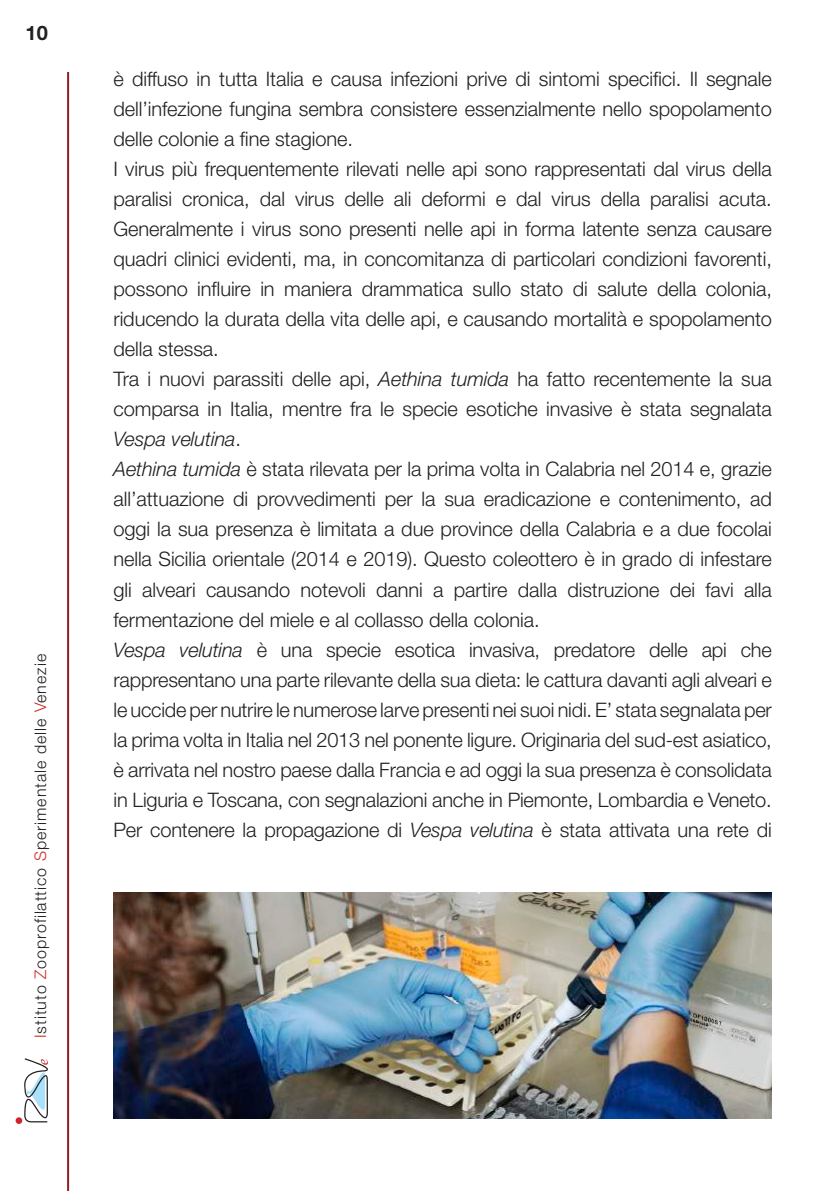
<style>
.page{position:relative;width:840px;height:1191px;background:#fff}
.page>*{position:absolute;margin:0;border:0;box-sizing:border-box;transform-origin:0 0}
.t1{font:300 20px/30px "Helvetica Neue LT Std";letter-spacing:-.005em;color:#231f20}
.t2{font:700 20px "Helvetica Neue LT Std";color:#231f20}
.t3{font:300 16px "Helvetica Neue LT Std";letter-spacing:.06em;color:#231f20}
.s1{color:#cd2e29}
.s2{font-style:italic}
</style>
<div class="page">
<svg style="left:24px;top:1058px;width:24px;height:64px"></svg>
<div style="left:16px;top:1117px;width:6px;height:7px;background:#d1232a;border-radius:50%"></div>
<hr style="left:67px;top:72px;width:2px;height:1119px;background:#921e21">
<img style="left:113px;top:892px;width:658px;height:227px">
<p class="t2" style="left:26px;top:20px;width:24px">10</p>
<p class="t3" style="left:31px;top:1038px;width:385px;rotate:-90deg"><span class="s1">I</span>stituto <span class="s1">Z</span>ooprofilattico <span class="s1">S</span>perimentale delle <span class="s1">V</span>enezie</p>
<p class="t1" style="left:113px;top:64px;width:659px">è diffuso in tutta Italia e causa infezioni prive di sintomi specifici. Il segnale dell’infezione fungina sembra consistere essenzialmente nello spopolamento delle colonie a fine stagione.<br>I virus più frequentemente rilevati nelle api sono rappresentati dal virus della paralisi cronica, dal virus delle ali deformi e dal virus della paralisi acuta.<br>Generalmente i virus sono presenti nelle api in forma latente senza causare quadri clinici evidenti, ma, in concomitanza di particolari condizioni favorenti, possono influire in maniera drammatica sullo stato di salute della colonia, riducendo la durata della vita delle api, e causando mortalità e spopolamento della stessa.<br>Tra i nuovi parassiti delle api, <span class="s2">Aethina tumida</span> ha fatto recentemente la sua comparsa in Italia, mentre fra le specie esotiche invasive è stata segnalata <span class="s2">Vespa velutina</span>.<br><span class="s2">Aethina tumida</span> è stata rilevata per la prima volta in Calabria nel 2014 e, grazie all’attuazione di provvedimenti per la sua eradicazione e contenimento, ad oggi la sua presenza è limitata a due province della Calabria e a due focolai nella Sicilia orientale (2014 e 2019). Questo coleottero è in grado di infestare gli alveari causando notevoli danni a partire dalla distruzione dei favi alla fermentazione del miele e al collasso della colonia.<br><span class="s2">Vespa velutina</span> è una specie esotica invasiva, predatore delle api che rappresentano una parte rilevante della sua dieta: le cattura davanti agli alveari e le uccide per nutrire le numerose larve presenti nei suoi nidi. E’ stata segnalata per la prima volta in Italia nel 2013 nel ponente ligure. Originaria del sud-est asiatico, è arrivata nel nostro paese dalla Francia e ad oggi la sua presenza è consolidata in Liguria e Toscana, con segnalazioni anche in Piemonte, Lombardia e Veneto.<br>Per contenere la propagazione di <span class="s2">Vespa velutina</span> è stata attivata una rete di</p>
</div>
